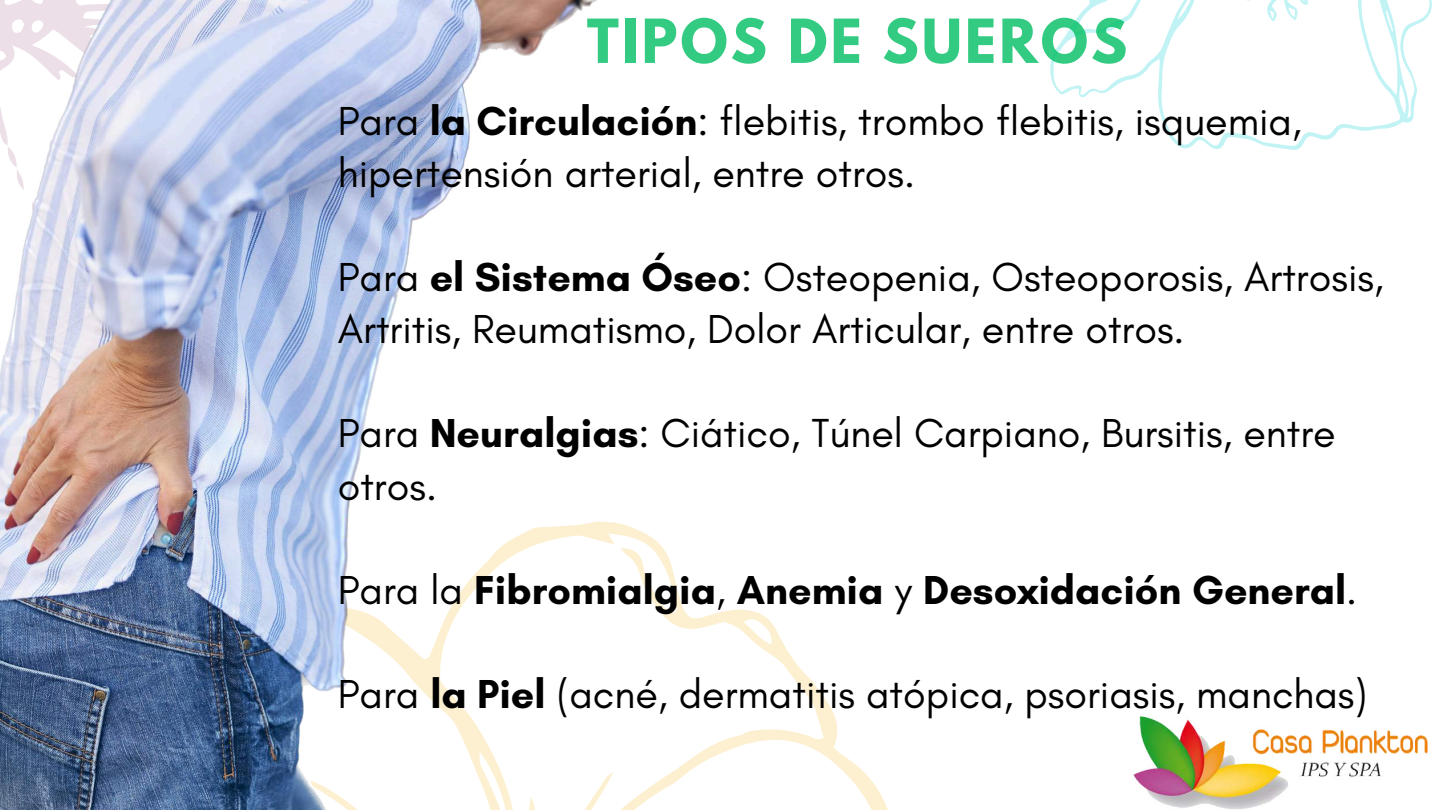
<style>
.page{position:relative;width:1440px;height:810px;background:#fff}
.page>*{position:absolute;margin:0;border:0;box-sizing:border-box;transform-origin:0 0}
.t1{font:700 53.8px "League Spartan";letter-spacing:.055em;color:#00bf63}
.t2{font:41.2px/52.1px "Glacial Indifference";color:#000}
.t3{font:700 41.2px "Glacial Indifference";color:#000}
.s1{font-weight:700}
.s2{font-weight:400}
</style>
<div class="page">
<svg style="left:619px;top:523px;width:269px;height:287px"></svg>
<img style="left:0;top:0;width:619px;height:810px">
<svg style="left:1050px;top:0;width:382px;height:150px"></svg>
<img style="left:1133px;top:716px;width:295px;height:93px">
<h1 class="t1" style="left:587px;top:15px;width:542px">TIPOS DE SUEROS</h1>
<p class="t2" style="left:338px;top:94px;width:965px">Para <span class="s1">la Circulación</span>: flebitis, trombo flebitis, isquemia, hipertensión arterial, entre otros.</p>
<p class="t2" style="left:338px;top:251px;width:1047px">Para <span class="s1">el Sistema Óseo</span>: Osteopenia, Osteoporosis, Artrosis,<br>Artritis, Reumatismo, Dolor Articular, entre otros.</p>
<p class="t2" style="left:338px;top:407px;width:1000px">Para <span class="s1">Neuralgias</span>: Ciático, Túnel Carpiano, Bursitis, entre otros.</p>
<p class="t3" style="left:338px;top:565px;width:1021px"><span class="s2">Para la</span> Fibromialgia<span class="s2">,</span> Anemia <span class="s2">y</span> Desoxidación General<span class="s2">.</span></p>
<p class="t2" style="left:338px;top:667px;width:1031px">Para <span class="s1">la Piel</span> (acné, dermatitis atópica, psoriasis, manchas)</p>
</div>
